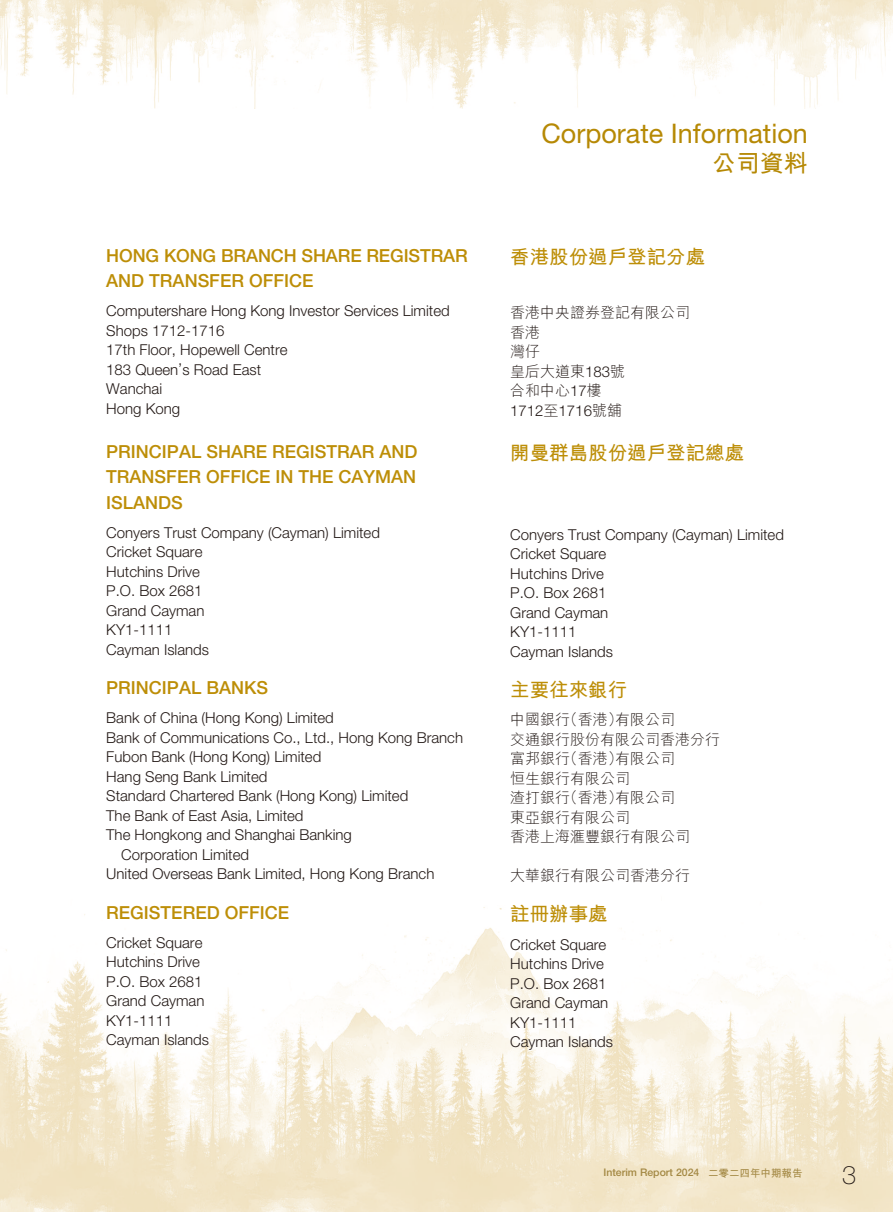
<style>
.page{position:relative;width:893px;height:1212px;background:#fff}
.page>*{position:absolute;margin:0;border:0;box-sizing:border-box;transform-origin:0 0}
.t1{font:27px "Helvetica Neue LT Std";color:#b68905}
.t2{font:100 25.5px "Helvetica Neue LT Std";color:#231916}
.t3{font:24px "M Hei HK Bold E Ten B5 H";color:#b68905}
.t4{font:19.5px "M Hei HK Bold E Ten B5 H";color:#bd8e07}
.t5{font:500 18px/25.5px "Helvetica Neue LT Std";color:#bd8e07}
.t6{font:300 15px/19.5px "Helvetica Neue LT Std";color:#231916}
.t7{font:15px/19.5px "M Hei HK Light E Ten B5 H";color:#231916}
.t8{font:500 10.5px "Helvetica Neue LT Std";color:#a38843}
.s1{font-family:"Helvetica Neue LT Std";font-weight:300}
.s2{font-family:"M Hei HK Light E Ten B5 H";font-weight:400}
.s3{font-family:"M Hei HK Bold E Ten B5 H";font-weight:400}
</style>
<div class="page">
<img style="left:0;top:0;width:893px;height:108px">
<img style="left:0;top:907px;width:893px;height:305px">
<p class="t5" style="left:106px;top:245px;width:363px">HONG KONG BRANCH SHARE REGISTRAR<br>AND TRANSFER OFFICE</p>
<p class="t6" style="left:106px;top:303px;width:345px">Computershare Hong Kong Investor Services Limited<br>Shops 1712-1716<br>17th Floor, Hopewell Centre<br>183 Queen’s Road East<br>Wanchai<br>Hong Kong</p>
<p class="t5" style="left:106px;top:441px;width:313px;text-align:justify">PRINCIPAL SHARE REGISTRAR AND TRANSFER OFFICE IN THE CAYMAN ISLANDS</p>
<p class="t6" style="left:106px;top:524px;width:275px">Conyers Trust Company (Cayman) Limited<br>Cricket Square<br>Hutchins Drive<br>P.O. Box 2681<br>Grand Cayman<br>KY1-1111<br>Cayman Islands</p>
<p class="t5" style="left:106px;top:677px;width:163px">PRINCIPAL BANKS</p>
<p class="t6" style="left:106px;top:710px;width:229px">Bank of China (Hong Kong) Limited</p>
<p class="t6" style="left:106px;top:729px;width:358px">Bank of Communications Co., Ltd., Hong Kong Branch</p>
<p class="t6" style="left:106px;top:749px;width:217px">Fubon Bank (Hong Kong) Limited</p>
<p class="t6" style="left:106px;top:768px;width:163px">Hang Seng Bank Limited</p>
<p class="t6" style="left:106px;top:788px;width:304px">Standard Chartered Bank (Hong Kong) Limited</p>
<p class="t6" style="left:106px;top:807px;width:199px">The Bank of East Asia, Limited</p>
<p class="t6" style="left:106px;top:827px;width:247px">The Hongkong and Shanghai Banking</p>
<p class="t6" style="left:121px;top:846px;width:129px">Corporation Limited</p>
<p class="t6" style="left:106px;top:866px;width:330px">United Overseas Bank Limited, Hong Kong Branch</p>
<p class="t5" style="left:106px;top:902px;width:184px">REGISTERED OFFICE</p>
<p class="t6" style="left:106px;top:934px;width:104px">Cricket Square<br>Hutchins Drive<br>P.O. Box 2681<br>Grand Cayman<br>KY1-1111<br>Cayman Islands</p>
<h1 class="t1" style="left:541px;top:123px;width:268px">Corporate Information</h1>
<h3 class="t3" style="left:712px;top:154px;width:97px">公司資料</h3>
<h3 class="t4" style="left:510px;top:249px;width:196px">香港股份過戶登記分處</h3>
<p class="t7" style="left:510px;top:305px;width:181px">香港中央證券登記有限公司香港<br>灣仔<br>皇后大道東<span class="s1">183</span>號<br>合和中心<span class="s1">17</span>樓</p>
<p class="t6" style="left:510px;top:402px;width:113px">1712<span class="s2">至</span>1716<span class="s2">號舖</span></p>
<h3 class="t4" style="left:510px;top:445px;width:235px">開曼群島股份過戶登記總處</h3>
<p class="t6" style="left:510px;top:526px;width:275px">Conyers Trust Company (Cayman) Limited<br>Cricket Square<br>Hutchins Drive<br>P.O. Box 2681<br>Grand Cayman<br>KY1-1111<br>Cayman Islands</p>
<h3 class="t4" style="left:510px;top:682px;width:118px">主要往來銀行</h3>
<p class="t7" style="left:510px;top:712px;width:211px">中國銀行（香港）有限公司<br>交通銀行股份有限公司香港分行富邦銀行（香港）有限公司<br>恒生銀行有限公司<br>渣打銀行（香港）有限公司<br>東亞銀行有限公司<br>香港上海滙豐銀行有限公司</p>
<p class="t7" style="left:510px;top:868px;width:181px">大華銀行有限公司香港分行</p>
<h3 class="t4" style="left:510px;top:906px;width:99px">註冊辦事處</h3>
<p class="t6" style="left:510px;top:936px;width:104px">Cricket Square<br>Hutchins Drive<br>P.O. Box 2681<br>Grand Cayman<br>KY1-1111<br>Cayman Islands</p>
<p class="t8" style="left:603px;top:1169px;width:201px">Interim Report 2024 <span class="s3">二零二四年中期報告</span></p>
<h2 class="t2" style="left:842px;top:1165px;width:16px">3</h2>
</div>
